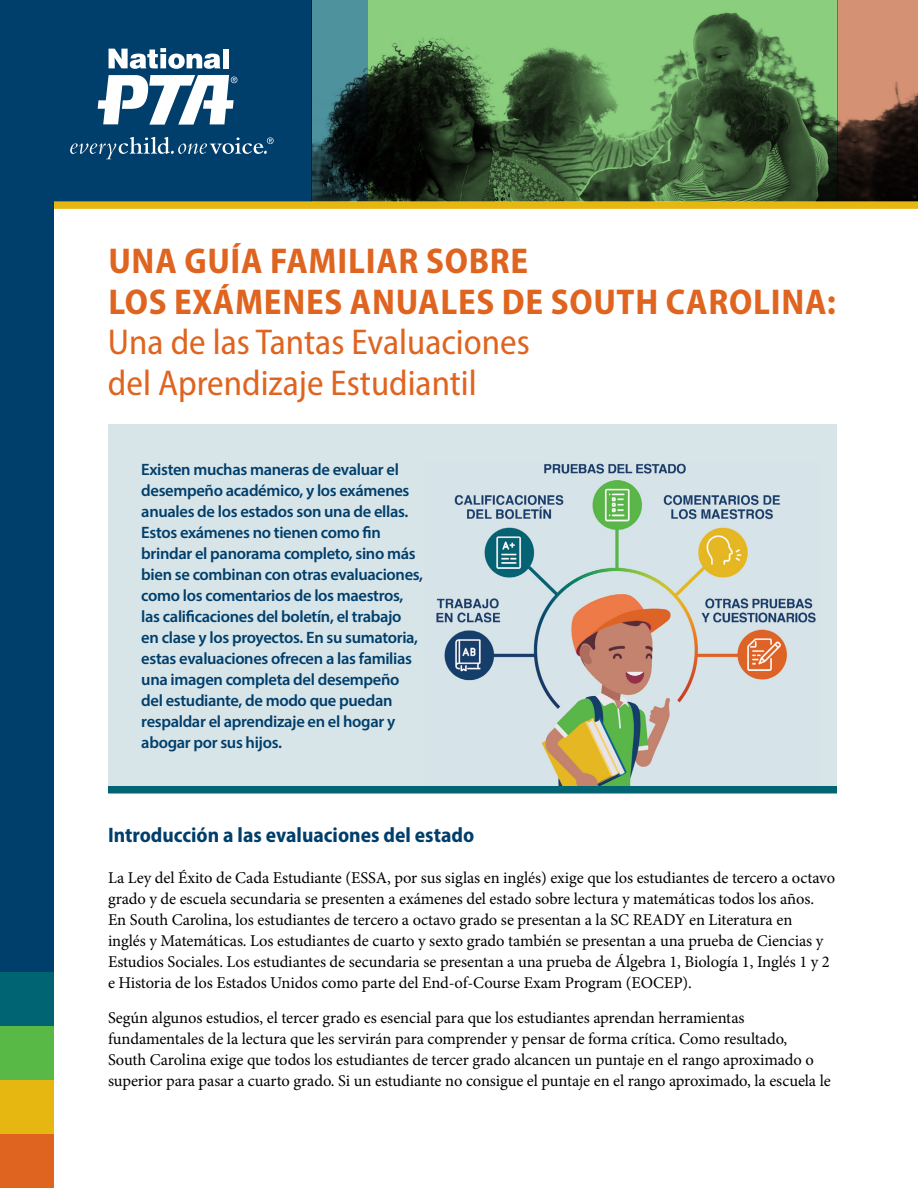
<style>
.page{position:relative;width:918px;height:1188px;background:#fff}
.page>*{position:absolute;margin:0;border:0;box-sizing:border-box;transform-origin:0 0}
.t1{font:700 semi-condensed 36px/40.5px "Myriad Pro";letter-spacing:.02em;color:#df6420}
.t2{font:semi-condensed 36px/40.5px "Myriad Pro";color:#df6420}
.t3{font:700 semi-condensed 21px "Myriad Pro";color:#003e6b}
.t4{font:16.5px/21px "Minion Pro";letter-spacing:-.005em;color:#000}
.t5{font:600 16.5px/21px "Myriad Pro";letter-spacing:-.02em;color:#003e6b}
</style>
<div class="page">
<div style="left:0;top:0;width:54px;height:1188px;background:#003e6b"></div>
<div style="left:0;top:972px;width:54px;height:54px;background:#006472"></div>
<div style="left:0;top:1134px;width:54px;height:54px;background:#df6420"></div>
<div style="left:0;top:1026px;width:54px;height:54px;background:#58b947"></div>
<div style="left:0;top:1080px;width:54px;height:54px;background:#e6b711"></div>
<div style="left:45px;top:0;width:266px;height:207px;background:#003e6b"></div>
<svg style="left:70px;top:137px;width:204px;height:22px"></svg>
<svg style="left:98px;top:75px;width:139px;height:50px"></svg>
<svg style="left:109px;top:48px;width:112px;height:21px"></svg>
<div style="left:223px;top:49px;width:5px;height:19px;background:#fff"></div>
<svg style="left:311px;top:0;width:57px;height:201px;background:#2f5a60"></svg>
<svg style="left:368px;top:0;width:469px;height:201px;background:#507849"></svg>
<svg style="left:837px;top:0;width:81px;height:201px;background:#835947"></svg>
<div style="left:54px;top:201px;width:864px;height:8px;background:#e6b711"></div>
<div style="left:108px;top:424px;width:729px;height:366px;background:#d7e4e8"></div>
<img style="left:436px;top:463px;width:380px;height:323px">
<div style="left:108px;top:786px;width:729px;height:8px;background:#006472"></div>
<h1 class="t1" style="left:108px;top:240px;width:729px">UNA GUÍA FAMILIAR SOBRE<br>LOS EXÁMENES ANUALES DE SOUTH CAROLINA:</h1>
<h1 class="t2" style="left:108px;top:321px;width:423px">Una de las Tantas Evaluaciones del Aprendizaje Estudiantil</h1>
<p class="t5" style="left:141px;top:459px;width:283px">Existen muchas maneras de evaluar el desempeño académico, y los exámenes anuales de los estados son una de ellas.<br>Estos exámenes no tienen como fin brindar el panorama completo, sino más bien se combinan con otras evaluaciones, como los comentarios de los maestros, las calificaciones del boletín, el trabajo en clase y los proyectos. En su sumatoria, estas evaluaciones ofrecen a las familias una imagen completa del desempeño del estudiante, de modo que puedan respaldar el aprendizaje en el hogar y abogar por sus hijos.</p>
<p class="t3" style="left:108px;top:821px;width:368px">Introducción a las evaluaciones del estado</p>
<p class="t4" style="left:108px;top:867px;width:729px">La Ley del Éxito de Cada Estudiante (ESSA, por sus siglas en inglés) exige que los estudiantes de tercero a octavo grado y de escuela secundaria se presenten a exámenes del estado sobre lectura y matemáticas todos los años.<br>En South Carolina, los estudiantes de tercero a octavo grado se presentan a la SC READY en Literatura en<br>inglés y Matemáticas. Los estudiantes de cuarto y sexto grado también se presentan a una prueba de Ciencias y Estudios Sociales. Los estudiantes de secundaria se presentan a una prueba de Álgebra 1, Biología 1, Inglés 1 y 2 e Historia de los Estados Unidos como parte del End-of-Course Exam Program (EOCEP).</p>
<p class="t4" style="left:108px;top:1007px;width:724px">Según algunos estudios, el tercer grado es esencial para que los estudiantes aprendan herramientas fundamentales de la lectura que les servirán para comprender y pensar de forma crítica. Como resultado,<br>South Carolina exige que todos los estudiantes de tercer grado alcancen un puntaje en el rango aproximado o superior para pasar a cuarto grado. Si un estudiante no consigue el puntaje en el rango aproximado, la escuela le</p>
</div>
